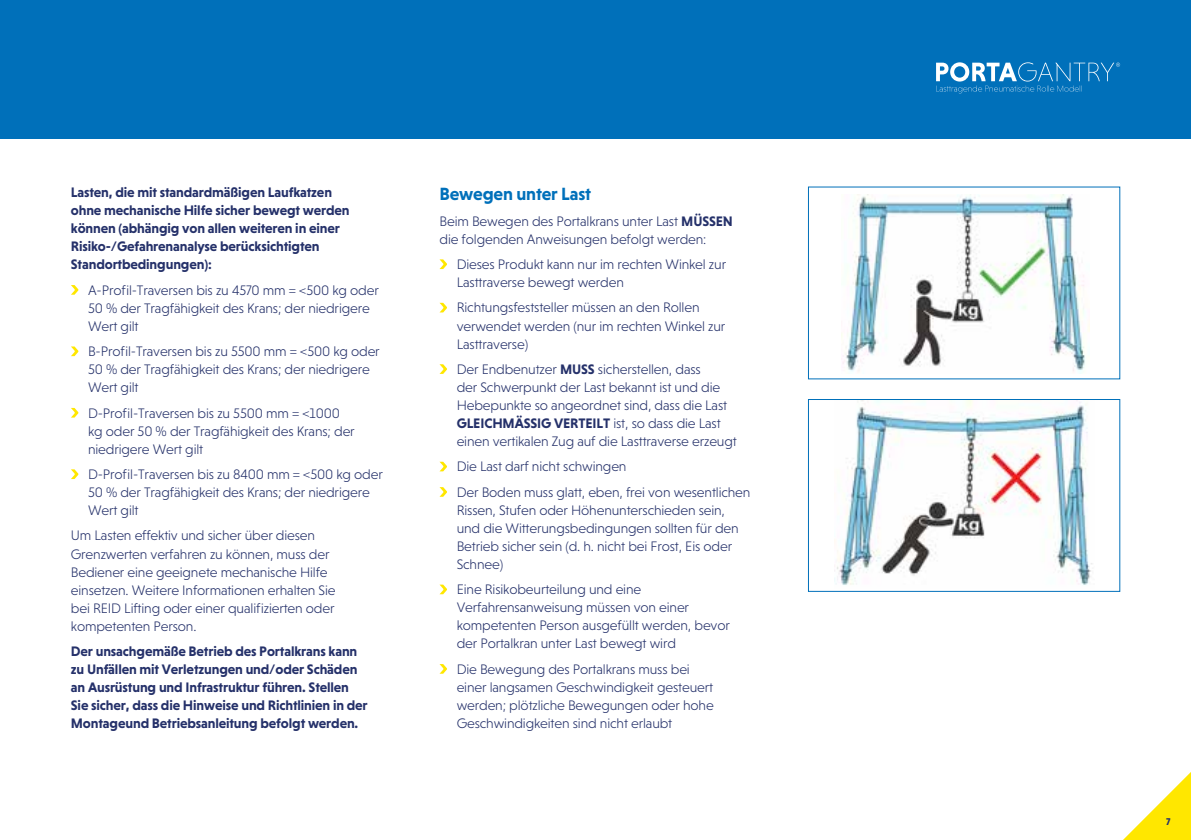
<style>
.page{position:relative;width:1191px;height:840px;background:#fff}
.page>*{position:absolute;margin:0;border:0;box-sizing:border-box;transform-origin:0 0}
.t1{font:700 18px "Niveau Grotesk";letter-spacing:-.01em;color:#0070ba}
.t2{font:300 14px/18px "Niveau Grotesk";letter-spacing:-.01em;color:#25316a}
.t3{font:700 14px/18px "Niveau Grotesk";letter-spacing:-.01em;color:#25316a}
.t4{font:700 10px "Niveau Grotesk";color:#25316a}
.s1{font-weight:700}
</style>
<div class="page">
<div style="left:0;top:0;width:1191px;height:138px;background:#0070ba"></div>
<svg style="left:1124px;top:772px;width:67px;height:67px"></svg>
<svg style="left:936px;top:62px;width:184px;height:31px"></svg>
<svg style="left:71px;top:285px;width:7px;height:9px"></svg>
<svg style="left:71px;top:346px;width:7px;height:10px"></svg>
<svg style="left:71px;top:407px;width:7px;height:10px"></svg>
<svg style="left:71px;top:469px;width:7px;height:10px"></svg>
<svg style="left:439px;top:259px;width:8px;height:10px"></svg>
<svg style="left:439px;top:302px;width:8px;height:10px"></svg>
<svg style="left:439px;top:364px;width:8px;height:10px"></svg>
<svg style="left:439px;top:461px;width:8px;height:10px"></svg>
<svg style="left:439px;top:487px;width:8px;height:9px"></svg>
<svg style="left:439px;top:584px;width:8px;height:10px"></svg>
<svg style="left:439px;top:664px;width:8px;height:9px"></svg>
<img style="left:842px;top:194px;width:247px;height:179px">
<img style="left:834px;top:401px;width:259px;height:184px">
<div style="left:808px;top:399px;width:312px;height:192px;border:1px solid #0070ba"></div>
<p class="t3" style="left:71px;top:183px;width:280px">Lasten, die mit standardmäßigen Laufkatzen ohne mechanische Hilfe sicher bewegt werden können (abhängig von allen weiteren in einer Risiko-/Gefahrenanalyse berücksichtigten Standortbedingungen):</p>
<p class="t2" style="left:88px;top:281px;width:292px">A-Profil-Traversen bis zu 4570 mm = &lt;500 kg oder<br>50 % der Tragfähigkeit des Krans; der niedrigere<br>Wert gilt</p>
<p class="t2" style="left:88px;top:342px;width:293px">B-Profil-Traversen bis zu 5500 mm = &lt;500 kg oder<br>50 % der Tragfähigkeit des Krans; der niedrigere<br>Wert gilt</p>
<p class="t2" style="left:88px;top:403px;width:268px">D-Profil-Traversen bis zu 5500 mm = &lt;1000 kg oder 50 % der Tragfähigkeit des Krans; der niedrigere Wert gilt</p>
<p class="t2" style="left:88px;top:465px;width:296px">D-Profil-Traversen bis zu 8400 mm = &lt;500 kg oder<br>50 % der Tragfähigkeit des Krans; der niedrigere<br>Wert gilt</p>
<p class="t2" style="left:71px;top:526px;width:266px">Um Lasten effektiv und sicher über diesen Grenzwerten verfahren zu können, muss der Bediener eine geeignete mechanische Hilfe einsetzen. Weitere Informationen erhalten Sie bei REID Lifting oder einer qualifizierten oder kompetenten Person.</p>
<p class="t3" style="left:71px;top:641px;width:298px">Der unsachgemäße Betrieb des Portalkrans kann zu Unfällen mit Verletzungen und/oder Schäden an Ausrüstung und Infrastruktur führen. Stellen Sie sicher, dass die Hinweise und Richtlinien in der Montageund Betriebsanleitung befolgt werden.</p>
<p class="t1" style="left:439px;top:184px;width:153px">Bewegen unter Last</p>
<p class="t2" style="left:439px;top:212px;width:295px">Beim Bewegen des Portalkrans unter Last <span class="s1">MÜSSEN </span>die folgenden Anweisungen befolgt werden:</p>
<p class="t2" style="left:457px;top:255px;width:271px">Dieses Produkt kann nur im rechten Winkel zur<br>Lasttraverse bewegt werden</p>
<p class="t2" style="left:457px;top:298px;width:270px">Richtungsfeststeller müssen an den Rollen verwendet werden (nur im rechten Winkel zur<br>Lasttraverse)</p>
<p class="t2" style="left:457px;top:360px;width:282px">Der Endbenutzer <span class="s1">MUSS</span> sicherstellen, dass<br>der Schwerpunkt der Last bekannt ist und die Hebepunkte so angeordnet sind, dass die Last <span class="s1">GLEICHMÄSSIG VERTEILT</span> ist, so dass die Last einen vertikalen Zug auf die Lasttraverse erzeugt</p>
<p class="t2" style="left:457px;top:453px;width:295px;line-height:25.4px">Die Last darf nicht schwingen<br>Der Boden muss glatt, eben, frei von wesentlichen</p>
<p class="t2" style="left:457px;top:500px;width:283px">Rissen, Stufen oder Höhenunterschieden sein, und die Witterungsbedingungen sollten für den Betrieb sicher sein (d. h. nicht bei Frost, Eis oder Schnee)</p>
<p class="t2" style="left:457px;top:580px;width:275px">Eine Risikobeurteilung und eine Verfahrensanweisung müssen von einer kompetenten Person ausgefüllt werden, bevor der Portalkran unter Last bewegt wird</p>
<p class="t2" style="left:457px;top:659px;width:258px">Die Bewegung des Portalkrans muss bei einer langsamen Geschwindigkeit gesteuert werden; plötzliche Bewegungen oder hohe Geschwindigkeiten sind nicht erlaubt</p>
<p class="t4" style="left:1166px;top:815px;width:6px">7</p>
</div>
